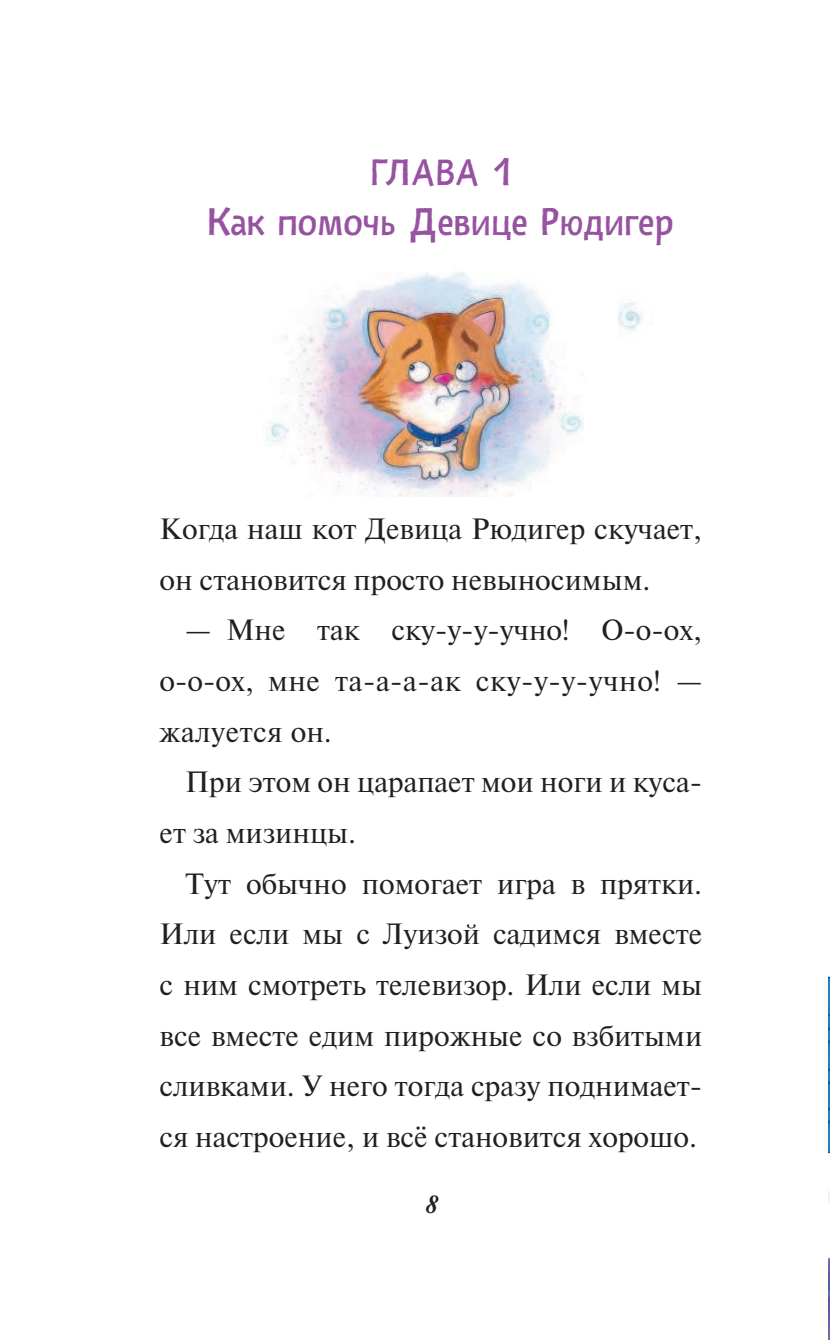
<style>
.page{position:relative;width:830px;height:1340px;background:#fff}
.page>*{position:absolute;margin:0;border:0;box-sizing:border-box;transform-origin:0 0}
.t1{font:38.25px "Nazhdak";color:#9753a1}
.t2{font:36.23px "Nazhdak";letter-spacing:.035em;color:#9753a1}
.t3{font:29.25px/50.6px "Newton";color:#231f20}
.t4{font:italic 700 24.75px "Newton C";color:#231f20}
.s1{font-size:38.25px}
</style>
<div class="page">
<img style="left:266px;top:271px;width:387px;height:225px">
<img style="left:828px;top:976px;width:1px;height:363px">
<p class="t2" style="left:370px;top:158px;width:142px">ГЛАВА <span class="s1">1</span></p>
<h1 class="t1" style="left:207px;top:207px;width:467px">Как помочь Девице Рюдигер</h1>
<p class="t3" style="left:159px;top:506px;width:544px">Когда наш кот Девица Рюдигер скучает, он становится просто невыносимым.</p>
<p class="t3" style="left:159px;top:607px;width:544px;text-align:justify;text-indent:26px">— Мне так ску-у-у-учно! О-о-ох, о-о-ох, мне та-а-а-ак ску-у-у-учно! — жалует ся он.</p>
<p class="t3" style="left:159px;top:759px;width:544px;text-indent:26px">При этом он царапает мои ноги и куса&shy;ет за мизинцы.</p>
<p class="t3" style="left:159px;top:860px;width:544px;text-align:justify;text-indent:26px">Тут обычно помогает игра в прятки.<br>Или если мы с Луизой садимся вместе с ним смотреть телевизор. Или если мы все вместе едим пирожные со взбитыми сливками. У него тогда сразу поднимает&shy;ся настроение, и всё становится хорошо.</p>
<p class="t4" style="left:424px;top:1189px;width:14px">8</p>
</div>
